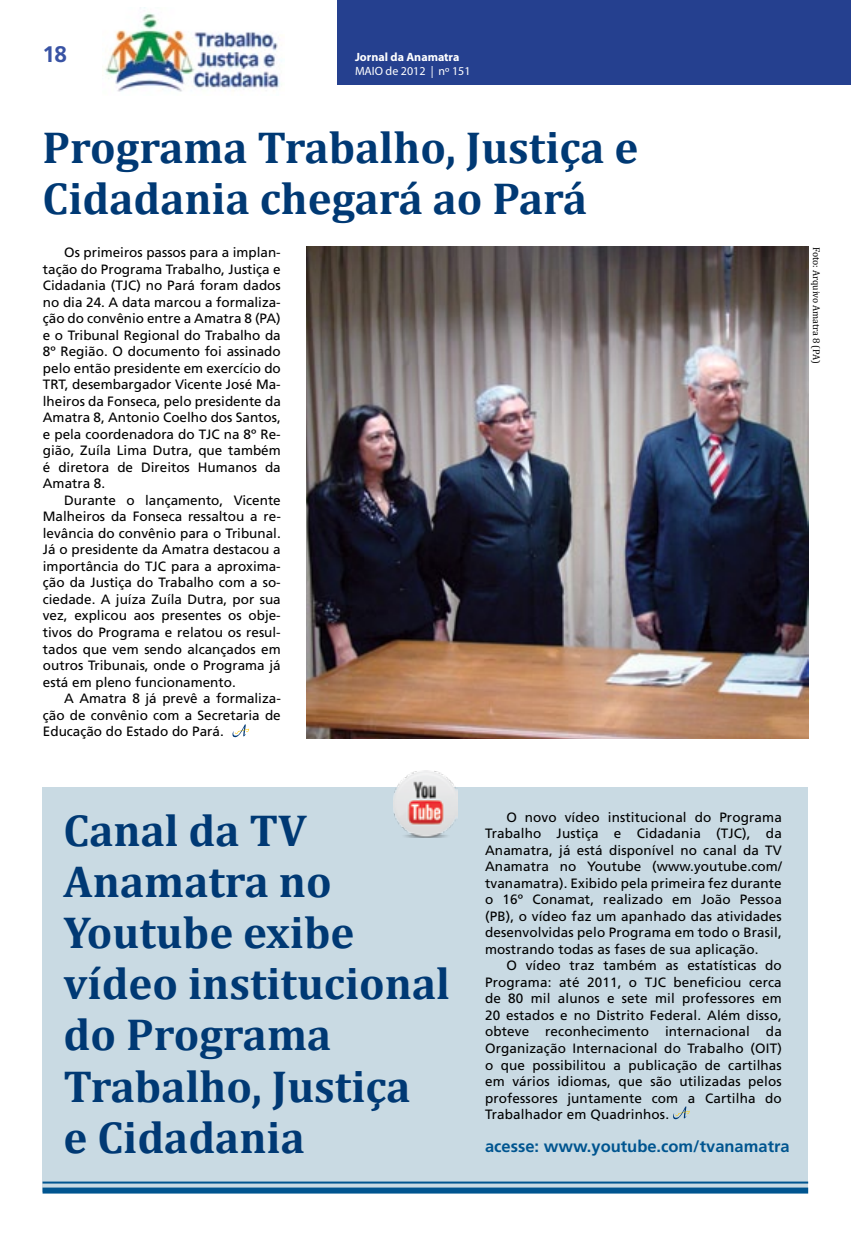
<style>
.page{position:relative;width:851px;height:1234px;background:#fff}
.page>*{position:absolute;margin:0;border:0;box-sizing:border-box;transform-origin:0 0}
.t1{font:700 45px/51px "Cambria";color:#003974}
.t2{font:700 22.5px "Frutiger";color:#3953a4}
.t3{font:700 16.5px "Frutiger";color:#005590}
.t4{font:13.5px/16.5px "Frutiger";color:#000;text-align:justify}
.t5{font:700 12px "Myriad Pro";color:#fff}
.t6{font:12px "Myriad Pro";color:#fff}
.t7{font:9.75px "Cambria";letter-spacing:-.005em;color:#000}
</style>
<div class="page">
<div style="left:0;top:0;width:850px;height:85px;background:#25408f"></div>
<div style="left:0;top:0;width:337px;height:91px;background:#fff"></div>
<img style="left:105px;top:13px;width:177px;height:79px">
<svg style="left:232px;top:724px;width:17px;height:13px"></svg>
<div style="left:43px;top:787px;width:765px;height:404px;background:#c9dae3"></div>
<img style="left:306px;top:247px;width:502px;height:491px">
<svg style="left:673px;top:1106px;width:16px;height:12px"></svg>
<hr style="left:43px;top:1181px;width:765px;height:2px;background:#005590">
<div style="left:43px;top:1187px;width:765px;height:6px;background:#005590"></div>
<img style="left:393px;top:770px;width:65px;height:67px">
<h2 class="t2" style="left:43px;top:41px;width:26px">18</h2>
<p class="t5" style="left:355px;top:50px;width:106px">Jornal da Anamatra</p>
<p class="t6" style="left:355px;top:64px;width:117px">MAIO de 2012 | nº 151</p>
<h1 class="t1" style="left:43px;top:120px;width:597px">Programa Trabalho, Justiça e<br>Cidadania chegará ao Pará</h1>
<p class="t4" style="left:43px;top:244px;width:239px;text-indent:21px">Os primeiros passos para a implan&shy;tação do Programa Trabalho, Justiça e Cidadania (TJC) no Pará foram dados no dia 24. A data marcou a formaliza&shy;ção do convênio entre a Amatra 8 (PA) e o Tribunal Regional do Trabalho da 8º Região. O documento foi assinado pelo então presidente em exercício do TRT, desembargador Vicente José Ma&shy;lheiros da Fonseca, pelo presidente da Amatra 8, Antonio Coelho dos Santos, e pela coordenadora do TJC na 8º Re&shy;gião, Zuíla Lima Dutra, que também é diretora de Direitos Humanos da Amatra 8.</p>
<p class="t4" style="left:43px;top:491px;width:239px;text-indent:21px">Durante o lançamento, Vicente Malheiros da Fonseca ressaltou a re&shy;levância do convênio para o Tribunal.<br>Já o presidente da Amatra destacou a importância do TJC para a aproxima&shy;ção da Justiça do Trabalho com a so&shy;ciedade. A juíza Zuíla Dutra, por sua vez, explicou aos presentes os obje&shy;tivos do Programa e relatou os resul&shy;tados que vem sendo alcançados em outros Tribunais, onde o Programa já está em pleno funcionamento.</p>
<p class="t4" style="left:43px;top:689px;width:239px;text-indent:21px">A Amatra 8 já prevê a formaliza&shy;ção de convênio com a Secretaria de Educação do Estado do Pará.</p>
<p class="t7" style="left:822px;top:247px;width:119px;rotate:90deg">Foto: Arquivo Amatra 8 (PA)</p>
<h1 class="t1" style="left:64px;top:803px;width:388px">Canal da TV<br>Anamatra no<br>Youtube exibe vídeo institucional do Programa<br>Trabalho, Justiça<br>e Cidadania</h1>
<p class="t4" style="left:485px;top:808px;width:298px;text-indent:21px">O novo vídeo institucional do Programa Trabalho Justiça e Cidadania (TJC), da Anamatra, já está disponível no canal da TV Anamatra no Youtube (www.youtube.com/ tvanamatra). Exibido pela primeira fez durante o 16º Conamat, realizado em João Pessoa (PB), o vídeo faz um apanhado das atividades desenvolvidas pelo Programa em todo o Brasil, mostrando todas as fases de sua aplicação.</p>
<p class="t4" style="left:485px;top:957px;width:298px;text-indent:21px">O vídeo traz também as estatísticas do Programa: até 2011, o TJC beneficiou cerca de 80 mil alunos e sete mil professores em 20 estados e no Distrito Federal. Além disso, obteve reconhecimento internacional da Organização Internacional do Trabalho (OIT) o que possibilitou a publicação de cartilhas em vários idiomas, que são utilizadas pelos professores juntamente com a Cartilha do Trabalhador em Quadrinhos.</p>
<p class="t3" style="left:485px;top:1136px;width:306px">acesse: www.youtube.com/tvanamatra</p>
</div>
